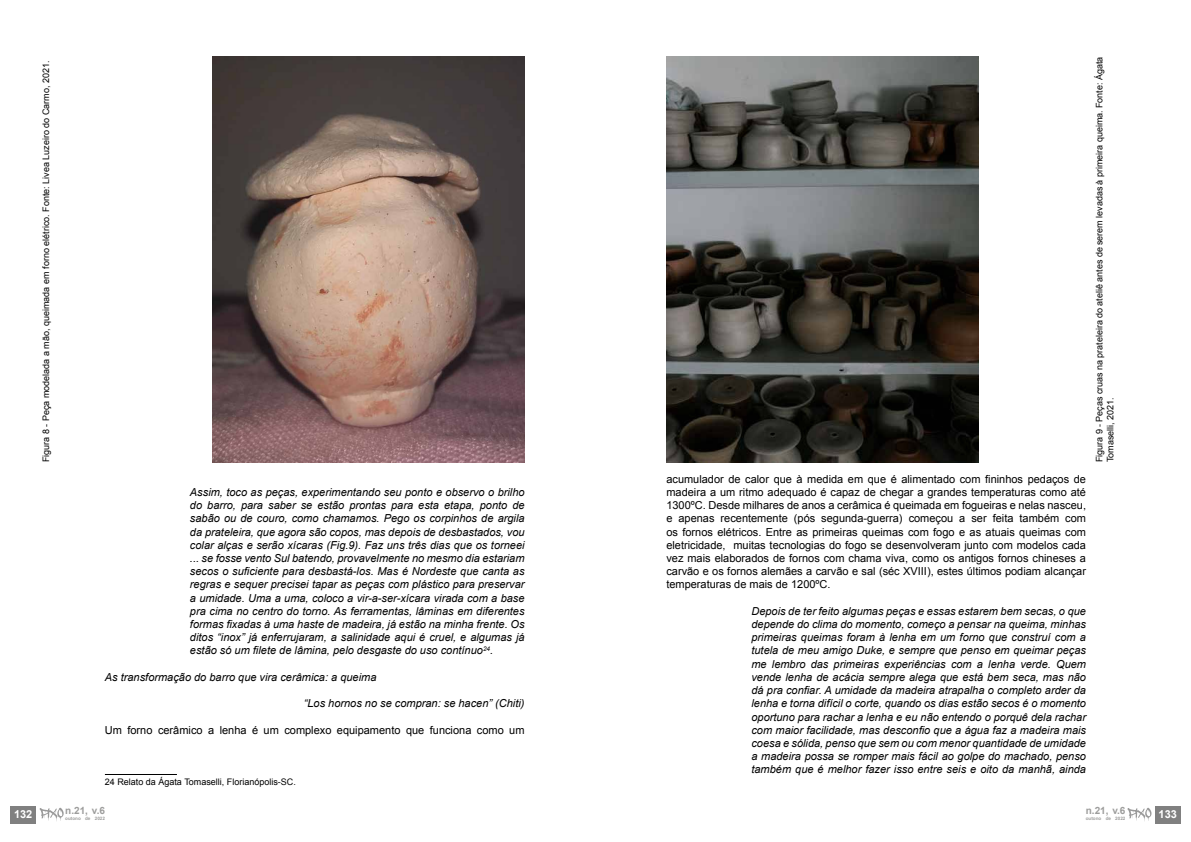
<style>
.page{position:relative;width:1191px;height:842px;background:#fff}
.page>*{position:absolute;margin:0;border:0;box-sizing:border-box;transform-origin:0 0}
.t1{font:italic 11px/13.2px "Arial";color:#000;text-align:justify}
.t2{font:11px/13.2px "Arial";color:#000;text-align:justify}
.t3{font:700 11px "Arial";color:#fff}
.t4{font:700 10px "Arial";color:#9d9d9c}
.t5{font:9px/10.8px "Arial";color:#000}
.t6{font:700 4.6px "Arial";color:#9d9d9c}
</style>
<div class="page">
<hr style="left:105px;top:774px;width:72px;height:1px;background:#000">
<img style="left:212px;top:57px;width:312px;height:405px">
<img style="left:666px;top:57px;width:312px;height:405px">
<div style="left:1155px;top:806px;width:25px;height:17px;background:#808080"></div>
<svg style="left:1127px;top:808px;width:24px;height:13px"></svg>
<div style="left:11px;top:806px;width:25px;height:17px;background:#808080"></div>
<svg style="left:40px;top:808px;width:24px;height:13px"></svg>
<p class="t3" style="left:14px;top:807px;width:20px">132</p>
<p class="t5" style="left:41px;top:462px;width:403px;rotate:-90deg">Figura 8 - Peça modelada a mão, queimada em forno elétrico. Fonte: Livea Luzeiro do Carmo, 2021.</p>
<p class="t5" style="left:1094px;top:462px;width:407px;rotate:-90deg">Figura 9 - Peças cruas na prateleira do ateliê antes de serem levadas à primeira queima. Fonte: Ágata<br>Tomaselli, 2021.</p>
<p class="t1" style="left:190px;top:486px;width:336px">Assim, toco as peças, experimentando seu ponto e observo o brilho do barro, para saber se estão prontas para esta etapa, ponto de sabão ou de couro, como chamamos. Pego os corpinhos de argila da prateleira, que agora são copos, mas depois de desbastados, vou colar alças e serão xícaras (Fig.9). Faz uns três dias que os torneei ... se fosse vento Sul batendo, provavelmente no mesmo dia estariam secos o suficiente para desbastá-los. Mas é Nordeste que canta as regras e sequer precisei tapar as peças com plástico para preservar a umidade. Uma a uma, coloco a vir-a-ser-xícara virada com a base pra cima no centro do torno. As ferramentas, lâminas em diferentes formas fixadas à uma haste de madeira, já estão na minha frente. Os ditos “inox” já enferrujaram, a salinidade aqui é cruel, e algumas já estão só um filete de lâmina, pelo desgaste do uso contínuo<sup>24</sup>.</p>
<p class="t1" style="left:105px;top:671px;width:273px">As transformação do barro que vira cerâmica: a queima</p>
<p class="t1" style="left:304px;top:697px;width:222px">“Los hornos no se compran: se hacen” (Chiti)</p>
<p class="t2" style="left:105px;top:723px;width:421px">Um forno cerâmico a lenha é um complexo equipamento que funciona como um</p>
<p class="t5" style="left:105px;top:777px;width:192px">24 Relato da Ágata Tomaselli, Florianópolis-SC.</p>
<p class="t4" style="left:65px;top:804px;width:41px">n.21, v.6</p>
<p class="t6" style="left:65px;top:815px;width:41px">outono de 2022</p>
<p class="t2" style="left:666px;top:472px;width:421px">acumulador de calor que à medida em que é alimentado com fininhos pedaços de madeira a um ritmo adequado é capaz de chegar a grandes temperaturas como até 1300ºC. Desde milhares de anos a cerâmica é queimada em fogueiras e nelas nasceu, e apenas recentemente (pós segunda-guerra) começou a ser feita também com os fornos elétricos. Entre as primeiras queimas com fogo e as atuais queimas com eletricidade, muitas tecnologias do fogo se desenvolveram junto com modelos cada vez mais elaborados de fornos com chama viva, como os antigos fornos chineses a carvão e os fornos alemães a carvão e sal (séc XVIII), estes últimos podiam alcançar temperaturas de mais de 1200ºC.</p>
<p class="t1" style="left:751px;top:605px;width:336px">Depois de ter feito algumas peças e essas estarem bem secas, o que depende do clima do momento, começo a pensar na queima, minhas primeiras queimas foram à lenha em um forno que construí com a tutela de meu amigo Duke, e sempre que penso em queimar peças me lembro das primeiras experiências com a lenha verde. Quem vende lenha de acácia sempre alega que está bem seca, mas não dá pra confiar. A umidade da madeira atrapalha o completo arder da lenha e torna difícil o corte, quando os dias estão secos é o momento oportuno para rachar a lenha e eu não entendo o porquê dela rachar com maior facilidade, mas desconfio que a água faz a madeira mais coesa e sólida, penso que sem ou com menor quantidade de umidade a madeira possa se romper mais fácil ao golpe do machado, penso também que é melhor fazer isso entre seis e oito da manhã, ainda</p>
<p class="t4" style="left:1085px;top:804px;width:41px">n.21, v.6</p>
<p class="t6" style="left:1085px;top:815px;width:41px">outono de 2022</p>
<p class="t3" style="left:1158px;top:807px;width:20px">133</p>
</div>
